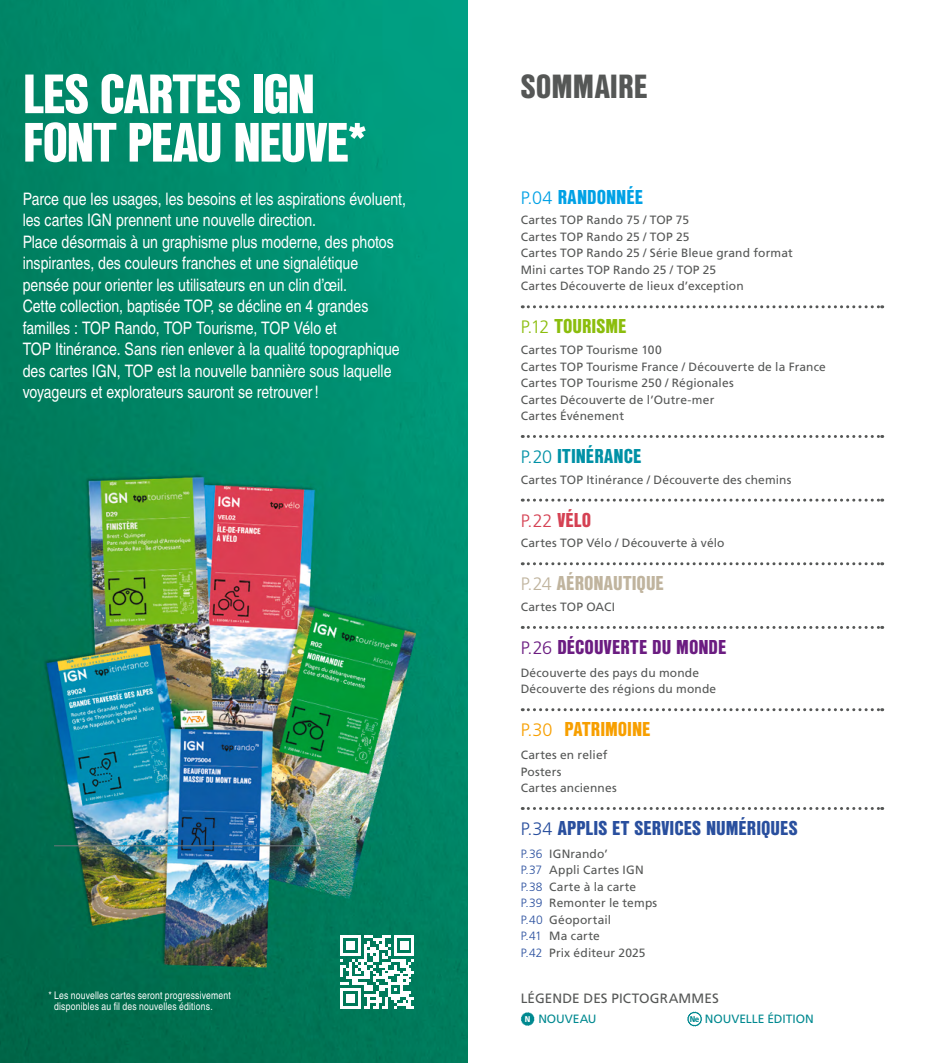
<style>
.page{position:relative;width:936px;height:1063px;background:#fff}
.page>*{position:absolute;margin:0;border:0;box-sizing:border-box;transform-origin:0 0}
.t1{font:900 53.85px/48.4px "Nimbus San Con L";letter-spacing:-.025em;color:#fff}
.t2{font:900 32.55px "Nimbus San Con L";color:#555756}
.t3{font:900 19.5px "Nimbus San Con L";letter-spacing:.005em;color:#294f9e}
.t4{font:900 19.5px "Nimbus San Con L";color:#6b1c81}
.t5{font:900 19.5px "Nimbus San Con L";letter-spacing:.005em;color:#c0b49e}
.t6{font:900 19.5px "Nimbus San Con L";color:#0091a6}
.t7{font:900 19.5px "Nimbus San Con L";letter-spacing:-.005em;color:#f79f00}
.t8{font:900 19.5px "Nimbus San Con L";color:#00a1e5}
.t9{font:900 19.5px "Nimbus San Con L";color:#8bbd0d}
.t10{font:300 18px "Frutiger LT Std";color:#d54153}
.t11{font:17.25px/21.5px "Nimbus San Con L";color:#fff}
.t12{font:13.5px "Frutiger LT Std";letter-spacing:.01em;color:#555756}
.t13{font:12px/16.5px "Frutiger LT Std";letter-spacing:.015em;color:#555756}
.t14{font:12px "Frutiger LT Std";color:#008990}
.t15{font:10.5px/11.7px "Nimbus San Con L";letter-spacing:.015em;color:#fff}
.s1{font-family:"Frutiger LT Std";font-weight:300;font-size:18px}
.s2{font-family:"Nimbus San Con L";font-weight:900;font-size:19.5px}
.s3{font-weight:300;color:#294f9e}
.s4{font-weight:900;font-stretch:condensed;font-size:8.4px;color:#fff}
.s5{font-weight:900;font-stretch:condensed;font-size:8.4px}
</style>
<div class="page">
<img style="left:0;top:0;width:468px;height:1063px">
<svg style="left:522px;top:305px;width:360px;height:3px"></svg>
<svg style="left:522px;top:435px;width:360px;height:3px"></svg>
<svg style="left:522px;top:499px;width:360px;height:3px"></svg>
<svg style="left:522px;top:562px;width:360px;height:3px"></svg>
<svg style="left:522px;top:626px;width:360px;height:3px"></svg>
<svg style="left:522px;top:708px;width:360px;height:3px"></svg>
<svg style="left:522px;top:807px;width:360px;height:3px"></svg>
<svg style="left:520px;top:1012px;width:14px;height:14px"></svg>
<svg style="left:687px;top:1011px;width:15px;height:16px"></svg>
<hr style="left:54px;top:846px;width:276px;height:1px;background:#6f787b">
<svg style="left:340px;top:935px;width:74px;height:74px"></svg>
<h1 class="t1" style="left:23px;top:68px;width:346px">LES CARTES IGN<br>FONT PEAU NEUVE*</h1>
<p class="t11" style="left:23px;top:187px;width:385px">Parce que les usages, les besoins et les aspirations évoluent, les cartes IGN prennent une nouvelle direction.<br>Place désormais à un graphisme plus moderne, des photos inspirantes, des couleurs franches et une signalétique pensée pour orienter les utilisateurs en un clin d’œil.<br>Cette collection, baptisée TOP, se décline en 4 grandes familles : TOP Rando, TOP Tourisme, TOP Vélo et<br>TOP Itinérance. Sans rien enlever à la qualité topographique des cartes IGN, TOP est la nouvelle bannière sous laquelle voyageurs et explorateurs sauront se retrouver!</p>
<p class="t15" style="left:54px;top:989px;width:178px;text-indent:-6px">* Les nouvelles cartes seront progressivement disponibles au fil des nouvelles éditions.</p>
<h2 class="t2" style="left:520px;top:62px;width:128px">SOMMAIRE</h2>
<h3 class="t8" style="left:520px;top:182px;width:124px"><span class="s1">P.04</span> RANDONNÉE</h3>
<p class="t13" style="left:520px;top:212px;width:273px">Cartes TOP Rando 75 / TOP 75<br>Cartes TOP Rando 25 / TOP 25<br>Cartes TOP Rando 25 / Série Bleue grand format Mini cartes TOP Rando 25 / TOP 25<br>Cartes Découverte de lieux d’exception</p>
<h3 class="t9" style="left:520px;top:312px;width:107px"><span class="s1">P.12</span> TOURISME</h3>
<p class="t13" style="left:520px;top:342px;width:306px">Cartes TOP Tourisme 100<br>Cartes TOP Tourisme France / Découverte de la France<br>Cartes TOP Tourisme 250 / Régionales<br>Cartes Découverte de l’Outre-mer<br>Cartes Événement</p>
<h3 class="t6" style="left:520px;top:441px;width:122px"><span class="s1">P.20</span> ITINÉRANCE</h3>
<p class="t13" style="left:520px;top:471px;width:272px">Cartes TOP Itinérance / Découverte des chemins</p>
<h3 class="t10" style="left:520px;top:510px;width:72px">P.22 <span class="s2">VÉLO</span></h3>
<p class="t13" style="left:520px;top:535px;width:205px">Cartes TOP Vélo / Découverte à vélo</p>
<h3 class="t5" style="left:520px;top:569px;width:145px"><span class="s1">P.24</span> AÉRONAUTIQUE</h3>
<p class="t13" style="left:520px;top:599px;width:96px">Cartes TOP OACI</p>
<h3 class="t4" style="left:520px;top:632px;width:207px"><span class="s1">P.26</span> DÉCOUVERTE DU MONDE</h3>
<p class="t13" style="left:520px;top:664px;width:197px">Découverte des pays du monde<br>Découverte des régions du monde</p>
<h3 class="t7" style="left:520px;top:715px;width:131px"><span class="s1">P.30</span> PATRIMOINE</h3>
<p class="t13" style="left:520px;top:747px;width:97px">Cartes en relief<br>Posters<br>Cartes anciennes</p>
<h3 class="t3" style="left:520px;top:813px;width:278px"><span class="s1">P.34</span> APPLIS ET SERVICES NUMÉRIQUES</h3>
<p class="t13" style="left:520px;top:846px;width:138px"><span class="s3">P.36</span> IGNrando’<br><span class="s3">P.37</span> Appli Cartes IGN<br><span class="s3">P.38</span> Carte à la carte<br><span class="s3">P.39</span> Remonter le temps<br><span class="s3">P.40</span> Géoportail<br><span class="s3">P.41</span> Ma carte<br><span class="s3">P.42</span> Prix éditeur 2025</p>
<p class="t12" style="left:520px;top:990px;width:199px">LÉGENDE DES PICTOGRAMMES</p>
<p class="t14" style="left:525px;top:1012px;width:73px"><span class="s4">N</span> NOUVEAU</p>
<p class="t14" style="left:689px;top:1012px;width:125px"><span class="s5">Ne</span> NOUVELLE ÉDITION</p>
</div>
